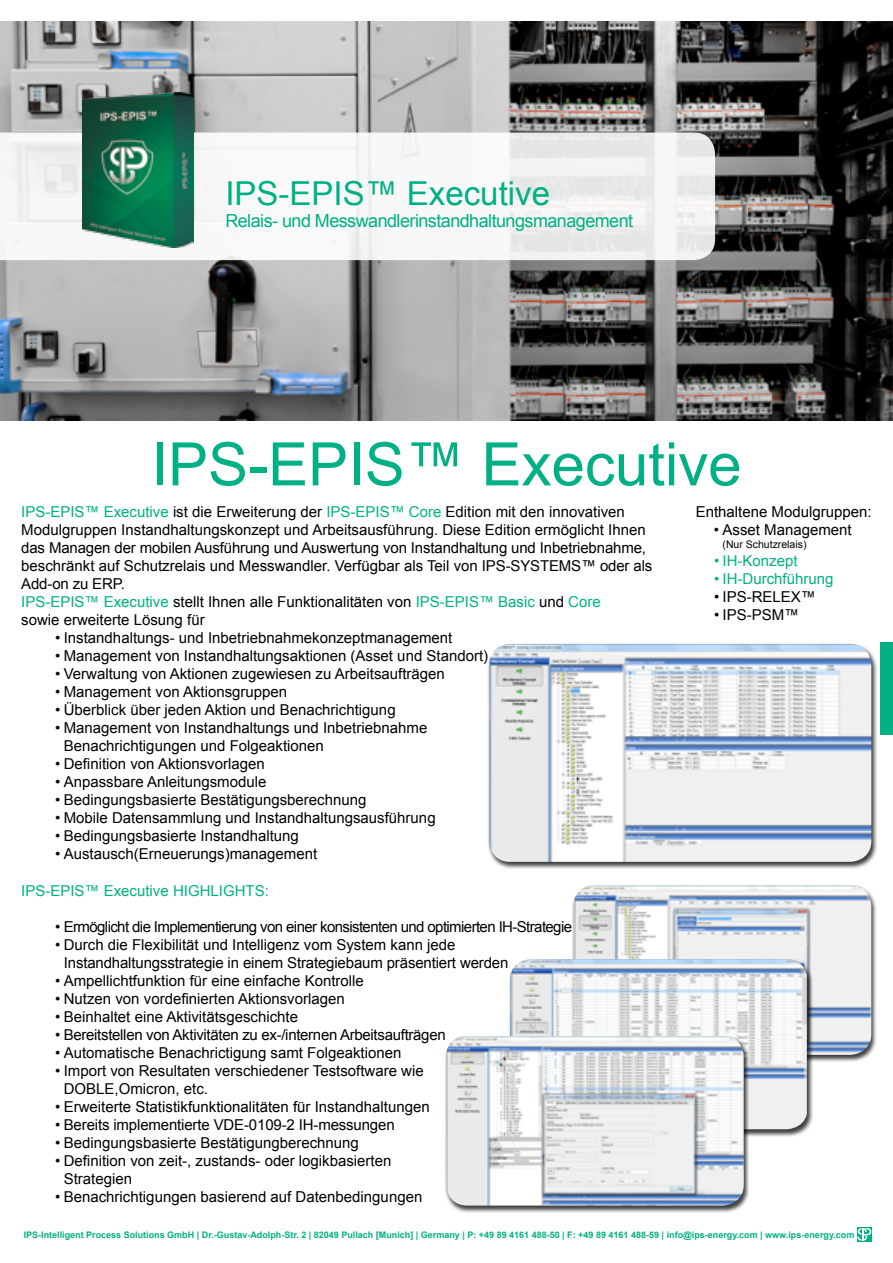
<style>
.page{position:relative;width:893px;height:1263px;background:#fff}
.page>*{position:absolute;margin:0;border:0;box-sizing:border-box;transform-origin:0 0}
.t1{font:60px "Arial";color:#00b085}
.t2{font:33px "Arial";color:#00b085}
.t3{font:18px "Arial";letter-spacing:-.03em;color:#00b085}
.t4{font:15px/18px "Arial";color:#000}
.t5{font:15px "Arial";letter-spacing:-.04em;color:#000}
.t6{font:15px "Arial";letter-spacing:-.02em;color:#000}
.t7{font:15px "Arial";color:#00b085}
.t8{font:10.5px "Arial";color:#000}
.t9{font:700 9px "Arial";color:#00b085}
.s1{color:#00b085}
</style>
<div class="page">
<img style="left:0;top:21px;width:893px;height:399px">
<div style="left:572px;top:884px;width:304px;height:177px;background:#000;opacity:.75"></div>
<img style="left:574px;top:885px;width:297px;height:170px">
<div style="left:508px;top:959px;width:305px;height:177px;background:#000;opacity:.75"></div>
<img style="left:510px;top:959px;width:297px;height:170px">
<div style="left:444px;top:1037px;width:305px;height:175px;background:#000;opacity:.75"></div>
<img style="left:446px;top:1036px;width:298px;height:169px">
<svg style="left:0;top:133px;width:715px;height:127px"></svg>
<div style="left:487px;top:644px;width:390px;height:225px;background:#000;opacity:.75"></div>
<img style="left:489px;top:644px;width:382px;height:218px">
<div style="left:857px;top:1227px;width:15px;height:15px;background:#00b085"></div>
<svg style="left:857px;top:1228px;width:14px;height:13px"></svg>
<img style="left:83px;top:93px;width:110px;height:154px">
<div style="left:880px;top:642px;width:13px;height:93px;background:#00b085"></div>
<h2 class="t2" style="left:225px;top:172px;width:326px">IPS-EPIS™ Executive</h2>
<p class="t3" style="left:225px;top:208px;width:409px">Relais- und Messwandlerinstandhaltungsmanagement</p>
<h1 class="t1" style="left:151px;top:425px;width:592px">IPS-EPIS™ Executive</h1>
<p class="t4" style="left:21px;top:503px;width:633px"><span class="s1">IPS-EPIS™ Executive</span> ist die Erweiterung der <span class="s1">IPS-EPIS™ Core</span> Edition mit den innovativen Modulgruppen Instandhaltungskonzept und Arbeitsausführung. Diese Edition ermöglicht Ihnen das Managen der mobilen Ausführung und Auswertung von Instandhaltung und Inbetriebnahme, beschränkt auf Schutzrelais und Messwandler. Verfügbar als Teil von IPS-SYSTEMS™ oder als Add-on zu ERP.<br><span class="s1">IPS-EPIS™ Executive</span> stellt Ihnen alle Funktionalitäten von <span class="s1">IPS-EPIS™ Basic</span> und <span class="s1">Core<br></span>sowie erweiterte Lösung für</p>
<p class="t4" style="left:55px;top:629px;width:399px">• Instandhaltungs- und Inbetriebnahmekonzeptmanagement</p>
<p class="t4" style="left:55px;top:647px;width:434px">• Management von Instandhaltungsaktionen (Asset und Standort)</p>
<p class="t4" style="left:55px;top:665px;width:391px">• Verwaltung von Aktionen zugewiesen zu Arbeitsaufträgen</p>
<p class="t4" style="left:55px;top:683px;width:233px">• Management von Aktionsgruppen</p>
<p class="t4" style="left:55px;top:701px;width:342px">• Überblick über jeden Aktion und Benachrichtigung</p>
<p class="t4" style="left:64px;top:719px;width:365px;text-indent:-9px">• Management von Instandhaltungs und Inbetriebnahme<br>Benachrichtigungen und Folgeaktionen</p>
<p class="t4" style="left:55px;top:755px;width:211px">• Definition von Aktionsvorlagen</p>
<p class="t4" style="left:55px;top:773px;width:213px">• Anpassbare Anleitungsmodule</p>
<p class="t4" style="left:55px;top:791px;width:313px">• Bedingungsbasierte Bestätigungsberechnung</p>
<p class="t4" style="left:55px;top:809px;width:382px">• Mobile Datensammlung und Instandhaltungsausführung</p>
<p class="t4" style="left:55px;top:827px;width:245px">• Bedingungsbasierte Instandhaltung</p>
<p class="t4" style="left:55px;top:845px;width:263px">• Austausch(Erneuerungs)management</p>
<p class="t7" style="left:21px;top:880px;width:249px">IPS-EPIS™ Executive HIGHLIGHTS:</p>
<p class="t5" style="left:55px;top:916px;width:518px">• Ermöglicht die Implementierung von einer konsistenten und optimierten IH-Strategie</p>
<p class="t4" style="left:64px;top:935px;width:446px;text-indent:-9px">• Durch die Flexibilität und Intelligenz vom System kann jede<br>Instandhaltungsstrategie in einem Strategiebaum präsentiert werden</p>
<p class="t4" style="left:55px;top:971px;width:310px">• Ampellichtfunktion für eine einfache Kontrolle</p>
<p class="t4" style="left:55px;top:989px;width:291px">• Nutzen von vordefinierten Aktionsvorlagen</p>
<p class="t4" style="left:55px;top:1007px;width:244px">• Beinhaltet eine Aktivitätsgeschichte</p>
<p class="t6" style="left:55px;top:1024px;width:392px">• Bereitstellen von Aktivitäten zu ex-/internen Arbeitsaufträgen</p>
<p class="t4" style="left:55px;top:1043px;width:348px">• Automatische Benachrictigung samt Folgeaktionen</p>
<p class="t4" style="left:64px;top:1061px;width:361px;text-indent:-9px">• Import von Resultaten verschiedener Testsoftware wie<br>DOBLE,Omicron, etc.</p>
<p class="t4" style="left:55px;top:1097px;width:376px">• Erweiterte Statistikfunktionalitäten für Instandhaltungen</p>
<p class="t4" style="left:55px;top:1115px;width:341px">• Bereits implementierte VDE-0109-2 IH-messungen</p>
<p class="t4" style="left:55px;top:1133px;width:305px">• Bedingungsbasierte Bestätigungberechnung</p>
<p class="t4" style="left:64px;top:1151px;width:329px;text-indent:-9px">• Definition von zeit-, zustands- oder logikbasierten<br>Strategien</p>
<p class="t4" style="left:55px;top:1187px;width:369px">• Benachrichtigungen basierend auf Datenbedingungen</p>
<p class="t4" style="left:696px;top:503px;width:177px">Enthaltene Modulgruppen:</p>
<p class="t4" style="left:714px;top:521px;width:139px">• Asset Management</p>
<p class="t8" style="left:722px;top:537px;width:86px">(Nur Schutzrelais)</p>
<p class="t7" style="left:714px;top:550px;width:85px">• IH-Konzept</p>
<p class="t7" style="left:714px;top:568px;width:121px">• IH-Durchführung</p>
<p class="t4" style="left:714px;top:587px;width:103px">• IPS-RELEX™</p>
<p class="t4" style="left:714px;top:605px;width:87px">• IPS-PSM™</p>
<p class="t9" style="left:24px;top:1228px;width:832px">IPS-Intelligent Process Solutions GmbH | Dr.-Gustav-Adolph-Str. 2 | 82049 Pullach [Munich] | Germany | P: +49 89 4161 488-50 | F: +49 89 4161 488-59 | info@ips-energy.com | www.ips-energy.com</p>
</div>
